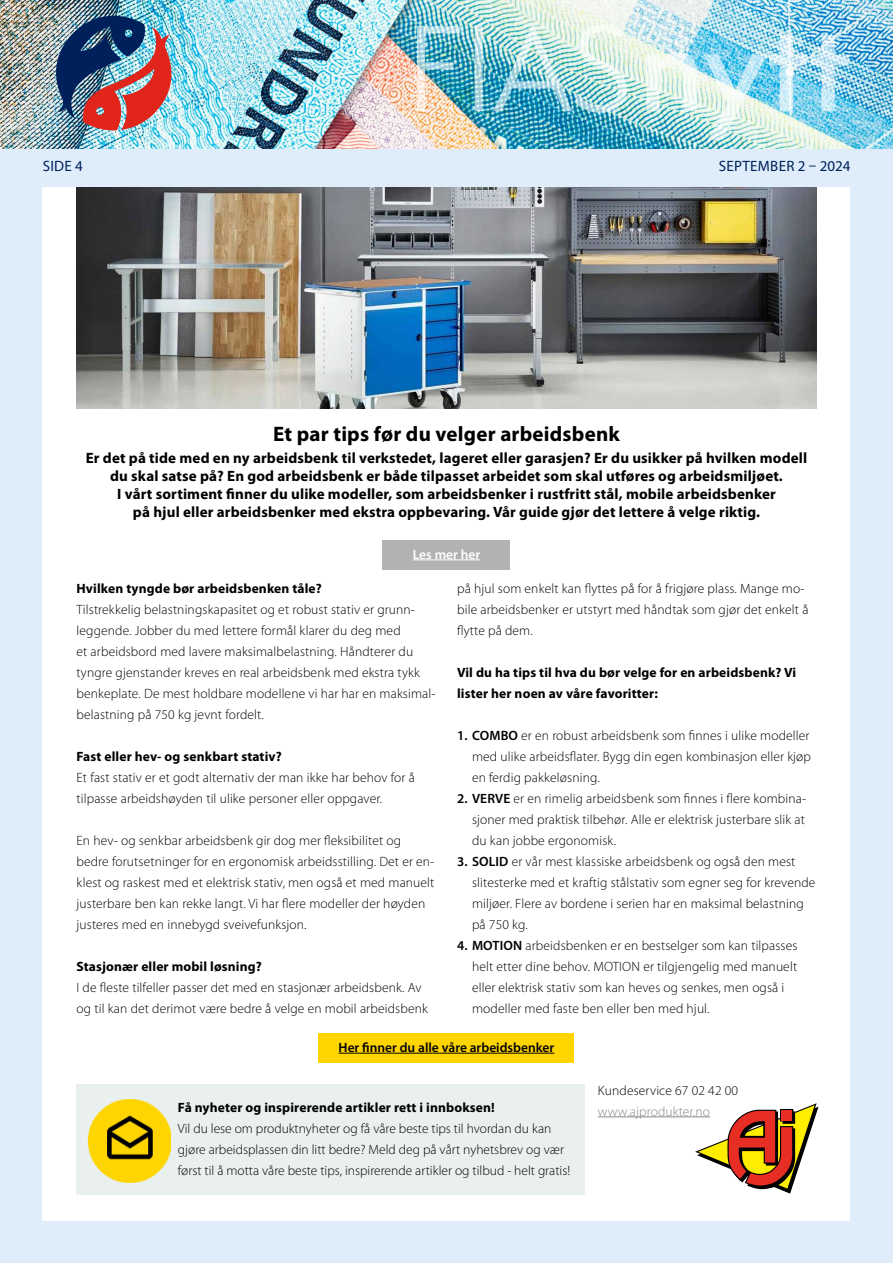
<style>
.page{position:relative;width:893px;height:1263px;background:#dfedfa}
.page>*{position:absolute;margin:0;border:0;box-sizing:border-box;transform-origin:0 0}
.t1{font:700 21px "Myriad Pro";letter-spacing:.01em;color:#000}
.t2{font:700 15px/18px "Myriad Pro";letter-spacing:.01em;color:#000;text-align:center}
.t3{font:15px "Myriad Pro";letter-spacing:.02em;color:#00205c}
.t4{font:300 13.5px/21px "Myriad Pro";letter-spacing:.01em;color:#000}
.t5{font:700 13.5px/21px "Myriad Pro";letter-spacing:.01em;color:#000}
.t6{font:600 13.5px "Myriad Pro";color:#000}
.t7{font:300 13.5px "Myriad Pro";letter-spacing:.01em;color:#878787}
.t8{font:600 13.5px "Myriad Pro";color:#fff}
.s1{font-weight:600}
</style>
<div class="page">
<img style="left:0;top:0;width:893px;height:149px">
<img style="left:417px;top:24px;width:432px;height:116px">
<img style="left:50px;top:11px;width:124px;height:120px">
<div style="left:43px;top:187px;width:807px;height:1033px;background:#fff"></div>
<div style="left:77px;top:1084px;width:508px;height:111px;background:#eaf0f0"></div>
<img style="left:88px;top:1099px;width:83px;height:83px">
<svg style="left:695px;top:1103px;width:123px;height:90px"></svg>
<hr style="left:598px;top:1116px;width:112px;height:1px;background:#878787">
<img style="left:77px;top:187px;width:739px;height:221px">
<div style="left:319px;top:1033px;width:255px;height:30px;background:#ffd500"></div>
<hr style="left:339px;top:1053px;width:215px;height:1px;background:#000">
<div style="left:383px;top:540px;width:127px;height:30px;background:#b3b2b2"></div>
<hr style="left:413px;top:559px;width:67px;height:1px;background:#fff">
<p class="t3" style="left:43px;top:156px;width:42px">SIDE 4</p>
<p class="t3" style="left:719px;top:156px;width:133px">SEPTEMBER 2 – 2024</p>
<h1 class="t1" style="left:273px;top:420px;width:348px">Et par tips før du velger arbeidsbenk</h1>
<p class="t2" style="left:86px;top:449px;width:723px">Er det på tide med en ny arbeidsbenk til verkstedet, lageret eller garasjen? Er du usikker på hvilken modell du skal satse på? En god arbeidsbenk er både tilpasset arbeidet som skal utføres og arbeidsmiljøet.<br>I vårt sortiment finner du ulike modeller, som arbeidsbenker i rustfritt stål, mobile arbeidsbenker<br>på hjul eller arbeidsbenker med ekstra oppbevaring. Vår guide gjør det lettere å velge riktig.</p>
<p class="t8" style="left:413px;top:545px;width:69px">Les mer her</p>
<p class="t5" style="left:77px;top:577px;width:247px">Hvilken tyngde bør arbeidsbenken tåle?</p>
<p class="t4" style="left:77px;top:599px;width:360px">Tilstrekkelig belastningskapasitet og et robust stativ er grunn&shy;leggende. Jobber du med lettere formål klarer du deg med<br>et arbeidsbord med lavere maksimalbelastning. Håndterer du tyngre gjenstander kreves en real arbeidsbenk med ekstra tykk benkeplate. De mest holdbare modellene vi har har en maksimal&shy;belastning på 750 kg jevnt fordelt.</p>
<p class="t5" style="left:77px;top:745px;width:207px">Fast eller hev- og senkbart stativ?</p>
<p class="t4" style="left:77px;top:767px;width:340px">Et fast stativ er et godt alternativ der man ikke har behov for å tilpasse arbeidshøyden til ulike personer eller oppgaver.</p>
<p class="t4" style="left:77px;top:830px;width:359px">En hev- og senkbar arbeidsbenk gir dog mer fleksibilitet og bedre forutsetninger for en ergonomisk arbeidsstilling. Det er en&shy;klest og raskest med et elektrisk stativ, men også et med manuelt justerbare ben kan rekke langt. Vi har flere modeller der høyden justeres med en innebygd sveivefunksjon.</p>
<p class="t5" style="left:77px;top:955px;width:187px">Stasjonær eller mobil løsning?</p>
<p class="t4" style="left:77px;top:977px;width:353px">I de fleste tilfeller passer det med en stasjonær arbeidsbenk. Av og til kan det derimot være bedre å velge en mobil arbeidsbenk</p>
<p class="t4" style="left:457px;top:578px;width:353px">på hjul som enkelt kan flyttes på for å frigjøre plass. Mange mo&shy;bile arbeidsbenker er utstyrt med håndtak som gjør det enkelt å flytte på dem.</p>
<p class="t5" style="left:457px;top:661px;width:340px">Vil du ha tips til hva du bør velge for en arbeidsbenk? Vi lister her noen av våre favoritter:</p>
<p class="t4" style="left:472px;top:725px;width:340px;text-align:justify;text-indent:-15px"><span class="s1">1. COMBO</span> er en robust arbeidsbenk som finnes i ulike modeller med ulike arbeidsflater. Bygg din egen kombinasjon eller kjøp en ferdig pakkeløsning.</p>
<p class="t4" style="left:472px;top:788px;width:336px;text-align:justify;text-indent:-15px"><span class="s1">2. VERVE</span> er en rimelig arbeidsbenk som finnes i flere kombina&shy;sjoner med praktisk tilbehør. Alle er elektrisk justerbare slik at du kan jobbe ergonomisk.</p>
<p class="t4" style="left:472px;top:851px;width:345px;text-indent:-15px"><span class="s1">3. SOLID</span> er vår mest klassiske arbeidsbenk og også den mest slitesterke med et kraftig stålstativ som egner seg for krevende miljøer. Flere av bordene i serien har en maksimal belastning på 750 kg.</p>
<p class="t4" style="left:472px;top:935px;width:327px;text-indent:-15px"><span class="s1">4. MOTION</span> arbeidsbenken er en bestselger som kan tilpasses helt etter dine behov. MOTION er tilgjengelig med manuelt eller elektrisk stativ som kan heves og senkes, men også i modeller med faste ben eller ben med hjul.</p>
<p class="t6" style="left:339px;top:1039px;width:217px">Her finner du alle våre arbeidsbenker</p>
<p class="t5" style="left:178px;top:1097px;width:318px">Få nyheter og inspirerende artikler rett i innboksen!</p>
<p class="t4" style="left:178px;top:1118px;width:394px">Vil du lese om produktnyheter og få våre beste tips til hvordan du kan gjøre arbeidsplassen din litt bedre? Meld deg på vårt nyhetsbrev og vær først til å motta våre beste tips, inspirerende artikler og tilbud - helt gratis!</p>
<p class="t4" style="left:598px;top:1079px;width:142px">Kundeservice 67 02 42 00</p>
<p class="t7" style="left:598px;top:1103px;width:114px">www.ajprodukter.no</p>
</div>
